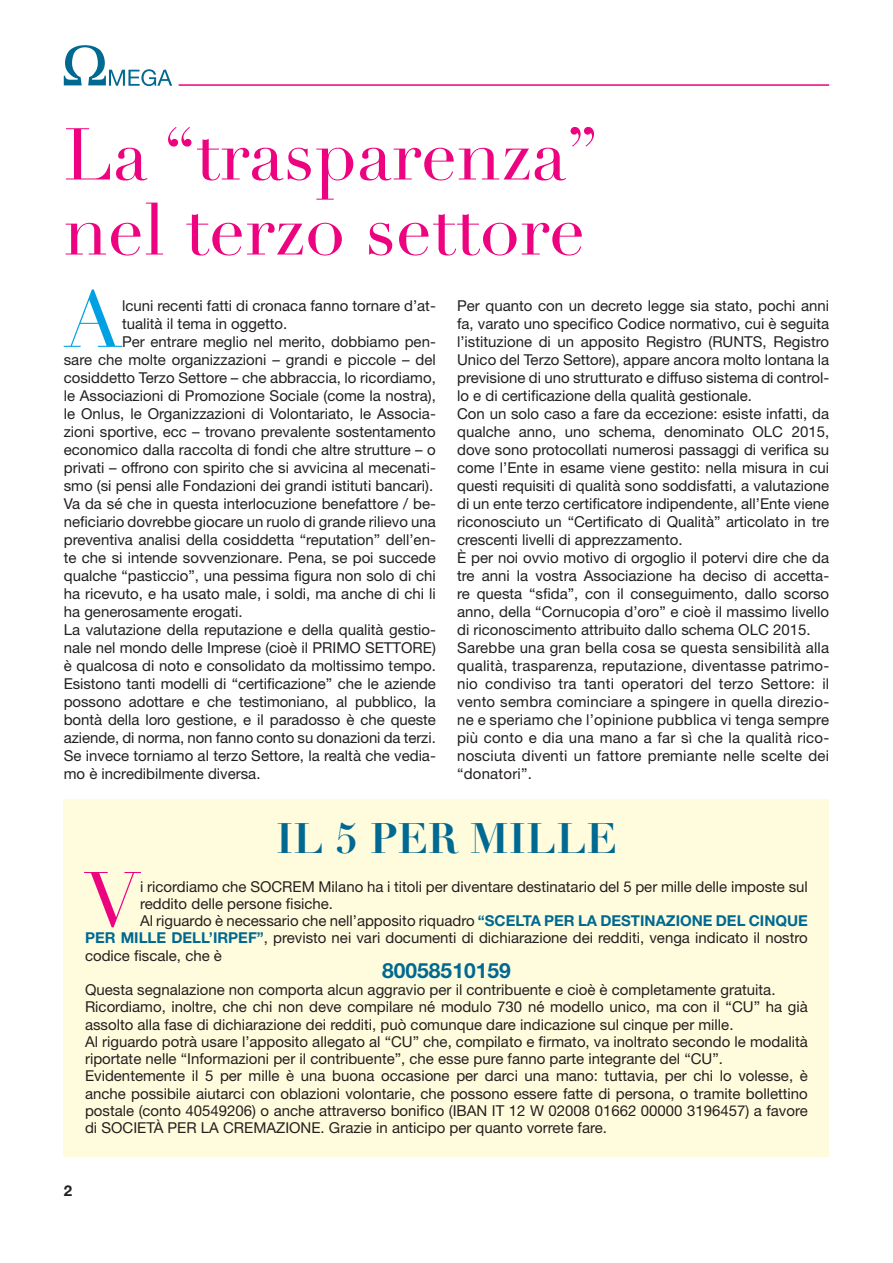
<style>
.page{position:relative;width:893px;height:1263px;background:#fff}
.page>*{position:absolute;margin:0;border:0;box-sizing:border-box;transform-origin:0 0}
.t1{font:78.6px "Didot LT Std";color:#00a1e3}
.t2{font:76.2px "Didot LT Std";color:#ed0280}
.t3{font:72px/75px "Didot LT Std";color:#ed0280}
.t4{font:700 42px "Didot LT Std";color:#006991}
.t5{font:700 21px "Helvetica Neue LT Std";color:#006991}
.t6{font:15px/18px "Helvetica Neue LT Std";color:#231f20}
.t7{font:700 15px "Helvetica Neue LT Std";color:#231f20}
.s1{font-weight:700;color:#006991}
</style>
<div class="page">
<hr style="left:179px;top:84px;width:650px;height:2px;background:#ed0280">
<svg style="left:64px;top:45px;width:108px;height:41px"></svg>
<div style="left:64px;top:799px;width:765px;height:358px;background:#fffcdd"></div>
<h3 class="t3" style="left:64px;top:119px;width:536px">La “trasparenza” nel terzo settore</h3>
<h1 class="t1" style="left:64px;top:273px;width:60px">A</h1>
<p class="t6" style="left:122px;top:296px;width:315px">lcuni recenti fatti di cronaca fanno tornare d’at-</p>
<p class="t6" style="left:122px;top:314px;width:167px">tualità il tema in oggetto.</p>
<p class="t6" style="left:122px;top:332px;width:315px">Per entrare meglio nel merito, dobbiamo pen-</p>
<p class="t6" style="left:64px;top:350px;width:374px">sare che molte organizzazioni – grandi e piccole – del</p>
<p class="t6" style="left:64px;top:368px;width:374px">cosiddetto Terzo Settore – che abbraccia, lo ricordiamo,</p>
<p class="t6" style="left:64px;top:386px;width:374px">le Associazioni di Promozione Sociale (come la nostra),</p>
<p class="t6" style="left:64px;top:404px;width:374px">le Onlus, le Organizzazioni di Volontariato, le Associa-</p>
<p class="t6" style="left:64px;top:422px;width:374px">zioni sportive, ecc – trovano prevalente sostentamento</p>
<p class="t6" style="left:64px;top:440px;width:374px">economico dalla raccolta di fondi che altre strutture – o</p>
<p class="t6" style="left:64px;top:458px;width:374px">privati – offrono con spirito che si avvicina al mecenati-</p>
<p class="t6" style="left:64px;top:476px;width:371px">smo (si pensi alle Fondazioni dei grandi istituti bancari).</p>
<p class="t6" style="left:64px;top:494px;width:374px">Va da sé che in questa interlocuzione benefattore / be-</p>
<p class="t6" style="left:64px;top:512px;width:374px">neficiario dovrebbe giocare un ruolo di grande rilievo una</p>
<p class="t6" style="left:64px;top:530px;width:374px">preventiva analisi della cosiddetta “reputation” dell’en-</p>
<p class="t6" style="left:64px;top:548px;width:374px">te che si intende sovvenzionare. Pena, se poi succede</p>
<p class="t6" style="left:64px;top:566px;width:374px">qualche “pasticcio”, una pessima figura non solo di chi</p>
<p class="t6" style="left:64px;top:584px;width:374px">ha ricevuto, e ha usato male, i soldi, ma anche di chi li</p>
<p class="t6" style="left:64px;top:602px;width:180px">ha generosamente erogati.</p>
<p class="t6" style="left:64px;top:620px;width:374px">La valutazione della reputazione e della qualità gestio-</p>
<p class="t6" style="left:64px;top:638px;width:374px">nale nel mondo delle Imprese (cioè il PRIMO SETTORE)</p>
<p class="t6" style="left:64px;top:656px;width:374px">è qualcosa di noto e consolidato da moltissimo tempo.</p>
<p class="t6" style="left:64px;top:674px;width:374px">Esistono tanti modelli di “certificazione” che le aziende</p>
<p class="t6" style="left:64px;top:692px;width:374px">possono adottare e che testimoniano, al pubblico, la</p>
<p class="t6" style="left:64px;top:710px;width:374px">bontà della loro gestione, e il paradosso è che queste</p>
<p class="t6" style="left:64px;top:728px;width:374px">aziende, di norma, non fanno conto su donazioni da terzi.</p>
<p class="t6" style="left:64px;top:746px;width:374px">Se invece torniamo al terzo Settore, la realtà che vedia-</p>
<p class="t6" style="left:64px;top:764px;width:198px">mo è incredibilmente diversa.</p>
<p class="t6" style="left:457px;top:296px;width:374px">Per quanto con un decreto legge sia stato, pochi anni fa, varato uno specifico Codice normativo, cui è seguita l’istituzione di un apposito Registro (RUNTS, Registro Unico del Terzo Settore), appare ancora molto lontana la previsione di uno strutturato e diffuso sistema di control&shy;lo e di certificazione della qualità gestionale.<br>Con un solo caso a fare da eccezione: esiste infatti, da qualche anno, uno schema, denominato OLC 2015, dove sono protocollati numerosi passaggi di verifica su come l’Ente in esame viene gestito: nella misura in cui questi requisiti di qualità sono soddisfatti, a valutazione di un ente terzo certificatore indipendente, all’Ente viene riconosciuto un “Certificato di Qualità” articolato in tre crescenti livelli di apprezzamento.<br>È per noi ovvio motivo di orgoglio il potervi dire che da tre anni la vostra Associazione ha deciso di accetta&shy;re questa “sfida”, con il conseguimento, dallo scorso anno, della “Cornucopia d’oro” e cioè il massimo livello di riconoscimento attribuito dallo schema OLC 2015.<br>Sarebbe una gran bella cosa se questa sensibilità alla qualità, trasparenza, reputazione, diventasse patrimo&shy;nio condiviso tra tanti operatori del terzo Settore: il vento sembra cominciare a spingere in quella direzio&shy;ne e speriamo che l’opinione pubblica vi tenga sempre più conto e dia una mano a far sì che la qualità rico&shy;nosciuta diventi un fattore premiante nelle scelte dei “donatori”.</p>
<h3 class="t4" style="left:276px;top:812px;width:342px">IL 5 PER MILLE</h3>
<h2 class="t2" style="left:85px;top:854px;width:56px">V</h2>
<p class="t6" style="left:140px;top:877px;width:669px">i ricordiamo che SOCREM Milano ha i titoli per diventare destinatario del 5 per mille delle imposte sul</p>
<p class="t6" style="left:140px;top:894px;width:195px">reddito delle persone fisiche.</p>
<p class="t6" style="left:140px;top:912px;width:669px">Al riguardo è necessario che nell’apposito riquadro <span class="s1">“SCELTA PER LA DESTINAZIONE DEL CINQUE</span></p>
<p class="t6" style="left:85px;top:929px;width:724px"><span class="s1">PER MILLE DELL’IRPEF”</span>, previsto nei vari documenti di dichiarazione dei redditi, venga indicato il nostro</p>
<p class="t6" style="left:85px;top:946px;width:138px">codice fiscale, che è</p>
<h3 class="t5" style="left:382px;top:957px;width:130px">80058510159</h3>
<p class="t6" style="left:85px;top:981px;width:724px;line-height:17.2px">Questa segnalazione non comporta alcun aggravio per il contribuente e cioè è completamente gratuita.<br>Ricordiamo, inoltre, che chi non deve compilare né modulo 730 né modello unico, ma con il “CU” ha già assolto alla fase di dichiarazione dei redditi, può comunque dare indicazione sul cinque per mille.<br>Al riguardo potrà usare l’apposito allegato al “CU” che, compilato e firmato, va inoltrato secondo le modalità riportate nelle “Informazioni per il contribuente”, che esse pure fanno parte integrante del “CU”.<br>Evidentemente il 5 per mille è una buona occasione per darci una mano: tuttavia, per chi lo volesse, è anche possibile aiutarci con oblazioni volontarie, che possono essere fatte di persona, o tramite bollettino postale (conto 40549206) o anche attraverso bonifico (IBAN IT 12 W 02008 01662 00000 3196457) a favore di SOCIETÀ PER LA CREMAZIONE. Grazie in anticipo per quanto vorrete fare.</p>
<p class="t7" style="left:64px;top:1181px;width:10px">2</p>
</div>
